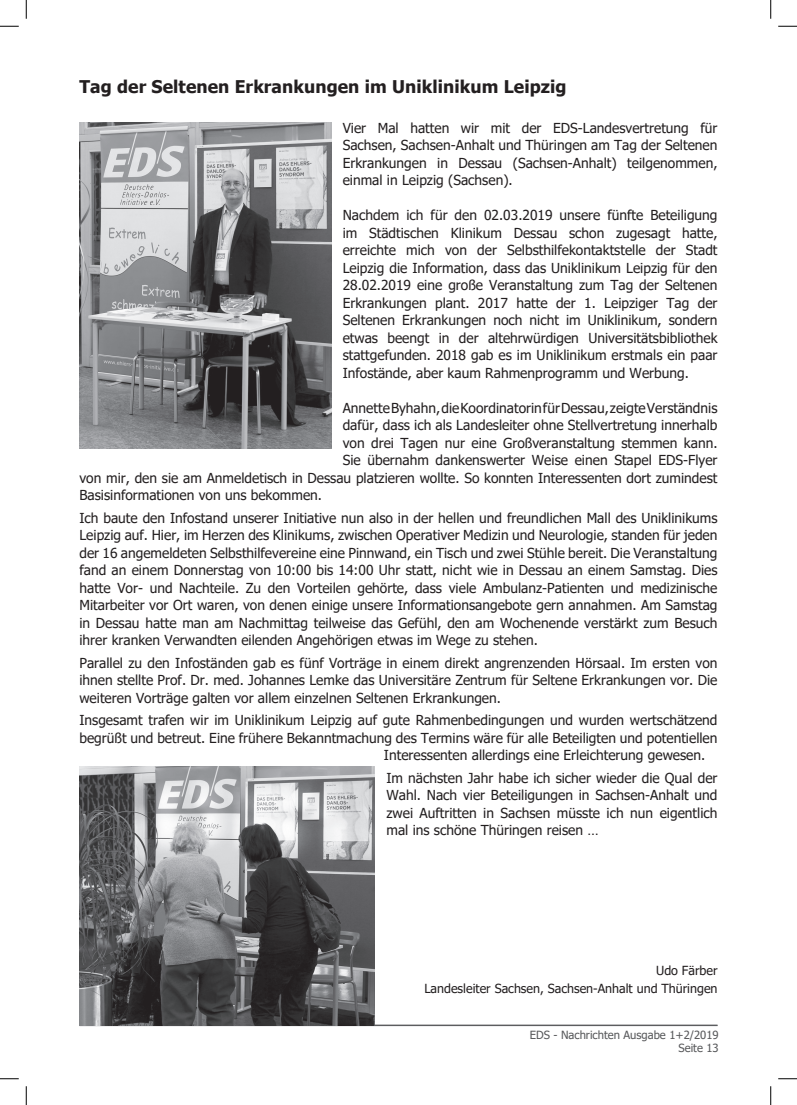
<style>
.page{position:relative;width:797px;height:1105px;background:#fff}
.page>*{position:absolute;margin:0;border:0;box-sizing:border-box;transform-origin:0 0}
.t1{font:700 17.5px "Tahoma";letter-spacing:.005em;color:#231f20}
.t2{font:13.75px/17.5px "Tahoma";color:#231f20;text-align:justify}
.t3{font:12.5px/17.5px "Tahoma";color:#231f20;text-align:right}
.t4{font:11.25px/13.5px "Tahoma";color:#57585a;text-align:right}
</style>
<div class="page">
<hr style="left:79px;top:1025px;width:638px;height:1px;background:#57585a">
<img style="left:79px;top:123px;width:252px;height:326px">
<img style="left:79px;top:767px;width:295px;height:258px">
<svg style="left:0;top:25px;width:19px;height:2px"></svg>
<svg style="left:778px;top:25px;width:19px;height:2px"></svg>
<svg style="left:0;top:1078px;width:19px;height:1px"></svg>
<svg style="left:778px;top:1078px;width:19px;height:1px"></svg>
<svg style="left:25px;top:0;width:2px;height:19px"></svg>
<svg style="left:25px;top:1086px;width:2px;height:19px"></svg>
<svg style="left:770px;top:0;width:1px;height:19px"></svg>
<svg style="left:770px;top:1086px;width:1px;height:19px"></svg>
<p class="t1" style="left:79px;top:74px;width:488px">Tag der Seltenen Erkrankungen im Uniklinikum Leipzig</p>
<p class="t2" style="left:343px;top:120px;width:376px">Vier Mal hatten wir mit der EDS-Landesvertretung für Sachsen, Sachsen-Anhalt und Thüringen am Tag der Seltenen Erkrankungen in Dessau (Sachsen-Anhalt) teilgenommen, einmal in Leipzig (Sachsen).</p>
<p class="t2" style="left:343px;top:207px;width:376px">Nachdem ich für den 02.03.2019 unsere fünfte Beteiligung im Städtischen Klinikum Dessau schon zugesagt hatte, erreichte mich von der Selbsthilfekontaktstelle der Stadt Leipzig die Information, dass das Uniklinikum Leipzig für den 28.02.2019 eine große Veranstaltung zum Tag der Seltenen Erkrankungen plant. 2017 hatte der 1. Leipziger Tag der Seltenen Erkrankungen noch nicht im Uniklinikum, sondern etwas beengt in der altehrwürdigen Universitätsbibliothek stattgefunden. 2018 gab es im Uniklinikum erstmals ein paar Infostände, aber kaum Rahmenprogramm und Werbung.</p>
<p class="t2" style="left:343px;top:400px;width:376px">Annette Byhahn, die Koordinatorin für Dessau, zeigte Verständnis</p>
<p class="t2" style="left:343px;top:417px;width:376px">dafür, dass ich als Landesleiter ohne Stellvertretung innerhalb</p>
<p class="t2" style="left:343px;top:435px;width:376px">von drei Tagen nur eine Großveranstaltung stemmen kann.</p>
<p class="t2" style="left:343px;top:452px;width:376px">Sie übernahm dankenswerter Weise einen Stapel EDS-Flyer</p>
<p class="t2" style="left:79px;top:470px;width:639px">von mir, den sie am Anmeldetisch in Dessau platzieren wollte. So konnten Interessenten dort zumindest</p>
<p class="t2" style="left:79px;top:487px;width:244px">Basisinformationen von uns bekommen.</p>
<p class="t2" style="left:79px;top:510px;width:639px">Ich baute den Infostand unserer Initiative nun also in der hellen und freundlichen Mall des Uniklinikums Leipzig auf. Hier, im Herzen des Klinikums, zwischen Operativer Medizin und Neurologie, standen für jeden der 16 angemeldeten Selbsthilfevereine eine Pinnwand, ein Tisch und zwei Stühle bereit. Die Veranstaltung fand an einem Donnerstag von 10:00 bis 14:00 Uhr statt, nicht wie in Dessau an einem Samstag. Dies hatte Vor- und Nachteile. Zu den Vorteilen gehörte, dass viele Ambulanz-Patienten und medizinische Mitarbeiter vor Ort waren, von denen einige unsere Informationsangebote gern annahmen. Am Samstag in Dessau hatte man am Nachmittag teilweise das Gefühl, den am Wochenende verstärkt zum Besuch ihrer kranken Verwandten eilenden Angehörigen etwas im Wege zu stehen.</p>
<p class="t2" style="left:79px;top:655px;width:639px">Parallel zu den Infoständen gab es fünf Vorträge in einem direkt angrenzenden Hörsaal. Im ersten von ihnen stellte Prof. Dr. med. Johannes Lemke das Universitäre Zentrum für Seltene Erkrankungen vor. Die weiteren Vorträge galten vor allem einzelnen Seltenen Erkrankungen.</p>
<p class="t2" style="left:79px;top:712px;width:639px">Insgesamt trafen wir im Uniklinikum Leipzig auf gute Rahmenbedingungen und wurden wertschätzend</p>
<p class="t2" style="left:79px;top:730px;width:639px">begrüßt und betreut. Eine frühere Bekanntmachung des Termins wäre für alle Beteiligten und potentiellen</p>
<p class="t2" style="left:384px;top:747px;width:323px">Interessenten allerdings eine Erleichterung gewesen.</p>
<p class="t2" style="left:386px;top:770px;width:332px">Im nächsten Jahr habe ich sicher wieder die Qual der Wahl. Nach vier Beteiligungen in Sachsen-Anhalt und zwei Auftritten in Sachsen müsste ich nun eigentlich mal ins schöne Thüringen reisen …</p>
<p class="t3" style="left:424px;top:963px;width:295px">Udo Färber<br>Landesleiter Sachsen, Sachsen-Anhalt und Thüringen</p>
<p class="t4" style="left:529px;top:1028px;width:190px">EDS - Nachrichten Ausgabe 1+2/2019<br>Seite 13</p>
</div>
